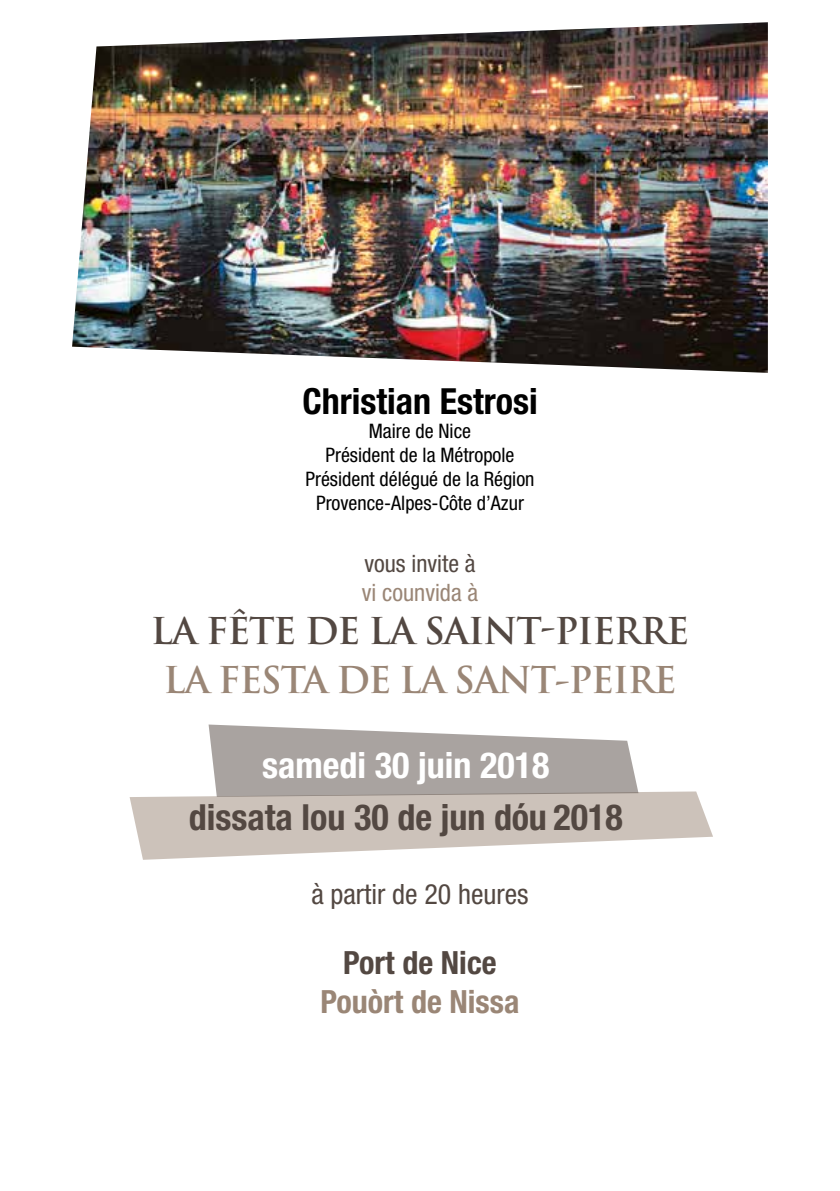
<style>
.page{position:relative;width:840px;height:1191px;background:#fff}
.page>*{position:absolute;margin:0;border:0;box-sizing:border-box;transform-origin:0 0}
.t1{font:700 condensed 36px "Helvetica Neue";color:#534842}
.t2{font:700 36px "Trajan Pro";letter-spacing:-.03em;color:#534842}
.t3{font:700 36px "Trajan Pro";letter-spacing:-.035em;color:#9a8676}
.t4{font:700 condensed 36px "Helvetica Neue";color:#000}
.t5{font:700 condensed 36px "Helvetica Neue";color:#fff}
.t6{font:700 condensed 32px "Helvetica Neue";color:#9a8676}
.t7{font:700 condensed 32px "Helvetica Neue";color:#534842}
.t8{font:condensed 28px "Helvetica Neue";color:#534842}
.t9{font:condensed 24px "Helvetica Neue";color:#534842}
.t10{font:condensed 24px "Helvetica Neue";color:#9a8676}
.t11{font:condensed 20px/24px "Helvetica Neue";color:#000;text-align:center}
</style>
<div class="page">
<img style="left:72px;top:22px;width:695px;height:351px">
<svg style="left:129px;top:791px;width:583px;height:69px;fill:#ccc2ba"></svg>
<svg style="left:208px;top:724px;width:430px;height:73px;background:#b5b0ad"></svg>
<h1 class="t4" style="left:302px;top:379px;width:237px">Christian Estrosi</h1>
<p class="t11" style="left:305px;top:418px;width:230px">Maire de Nice<br>Président de la Métropole<br>Président délégué de la Région<br>Provence-Alpes-Côte d’Azur</p>
<p class="t9" style="left:364px;top:549px;width:112px">vous invite à</p>
<p class="t10" style="left:361px;top:578px;width:118px">vi counvida à</p>
<h1 class="t2" style="left:151px;top:608px;width:539px">LA FÊTE DE LA SAINT-PIERRE</h1>
<h1 class="t3" style="left:163px;top:658px;width:514px">LA FESTA DE LA SANT-PEIRE</h1>
<h1 class="t5" style="left:262px;top:743px;width:288px">samedi 30 juin 2018</h1>
<h1 class="t1" style="left:189px;top:795px;width:435px">dissata lou 30 de jun dóu 2018</h1>
<h3 class="t8" style="left:311px;top:878px;width:218px">à partir de 20 heures</h3>
<h2 class="t7" style="left:343px;top:943px;width:155px">Port de Nice</h2>
<h2 class="t6" style="left:320px;top:981px;width:200px">Pouòrt de Nissa</h2>
</div>
